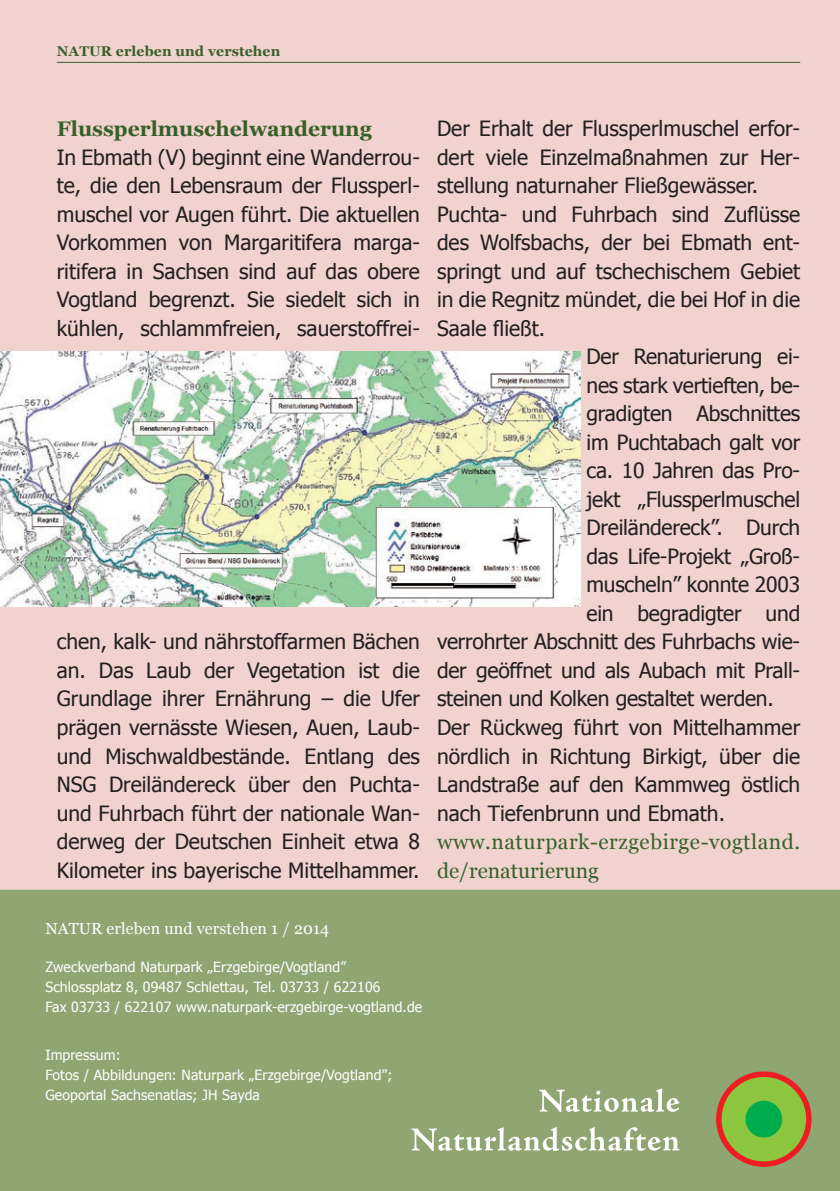
<style>
.page{position:relative;width:840px;height:1191px;background:#fff}
.page>*{position:absolute;margin:0;border:0;box-sizing:border-box;transform-origin:0 0}
.Bodytext{font:21px/28.4px "Tahoma";letter-spacing:-.01em;color:#231f20;text-align:justify}
.www{font:21px/28.4px "Georgia";letter-spacing:.025em;color:#385f2a}
.Absatz-Über{font:700 21px "Georgia";color:#385f2a}
.t1{font:16px "Georgia";letter-spacing:.01em;color:#fff}
.t2{font:14px/20px "Tahoma";letter-spacing:.01em;color:#fff}
.t3{font:700 14px "Georgia";letter-spacing:.01em;color:#385f2a}
</style>
<div class="page">
<div style="left:0;top:0;width:839px;height:1191px;background:#f0d3ce"></div>
<hr style="left:57px;top:62px;width:742px;height:1px;background:#385f2a">
<div style="left:0;top:889px;width:839px;height:302px;background:#8fa672"></div>
<svg style="left:539px;top:1088px;width:140px;height:24px;background:#aebf99"></svg>
<svg style="left:411px;top:1127px;width:268px;height:24px;background:#afbf9a"></svg>
<svg style="left:715px;top:1071px;width:96px;height:95px;background:#e13129"></svg>
<div style="left:721px;top:1077px;width:84px;height:84px;background:#8bc63e;border-radius:50%"></div>
<div style="left:745px;top:1100px;width:36px;height:37px;background:#00ab4d;border-radius:50%"></div>
<img style="left:0;top:351px;width:580px;height:256px">
<p class="t3" style="left:57px;top:42px;width:225px">NATUR erleben und verstehen</p>
<p class="Absatz-Über" style="left:57px;top:115px;width:316px">Flussperlmuschelwanderung</p>
<p class="Bodytext" style="left:57px;top:142px;width:364px">In Ebmath (V) beginnt eine Wanderrou&shy;te, die den Lebensraum der Flussperl&shy;muschel vor Augen führt. Die aktuellen Vorkommen von Margaritifera marga&shy;ritifera in Sachsen sind auf das obere Vogtland begrenzt. Sie siedelt sich in kühlen, schlammfreien, sauerstoffrei-</p>
<p class="Bodytext" style="left:57px;top:626px;width:364px">chen, kalk- und nährstoffarmen Bächen an. Das Laub der Vegetation ist die Grundlage ihrer Ernährung – die Ufer prägen vernässte Wiesen, Auen, Laub&shy;und Mischwaldbestände. Entlang des NSG Dreiländereck über den Puchta&shy;und Fuhrbach führt der nationale Wan&shy;derweg der Deutschen Einheit etwa 8<br>Kilometer ins bayerische Mittelhammer.</p>
<p class="Bodytext" style="left:437px;top:113px;width:364px">Der Erhalt der Flussperlmuschel erfor&shy;dert viele Einzelmaßnahmen zur Her&shy;stellung naturnaher Fließgewässer.</p>
<p class="Bodytext" style="left:437px;top:199px;width:364px">Puchta- und Fuhrbach sind Zuflüsse des Wolfsbachs, der bei Ebmath ent&shy;springt und auf tschechischem Gebiet in die Regnitz mündet, die bei Hof in die Saale fließt.</p>
<p class="Bodytext" style="left:586px;top:341px;width:215px">Der Renaturierung ei-</p>
<p class="Bodytext" style="left:586px;top:370px;width:215px">nes stark vertieften, be-</p>
<p class="Bodytext" style="left:586px;top:398px;width:215px">gradigten Abschnittes</p>
<p class="Bodytext" style="left:586px;top:427px;width:215px">im Puchtabach galt vor</p>
<p class="Bodytext" style="left:586px;top:455px;width:215px">ca. 10 Jahren das Pro-</p>
<p class="Bodytext" style="left:586px;top:484px;width:215px">jekt „Flussperlmuschel</p>
<p class="Bodytext" style="left:586px;top:512px;width:215px">Dreiländereck”. Durch</p>
<p class="Bodytext" style="left:586px;top:541px;width:215px">das Life-Projekt „Groß-</p>
<p class="Bodytext" style="left:586px;top:569px;width:215px">muscheln” konnte 2003</p>
<p class="Bodytext" style="left:586px;top:598px;width:215px">ein begradigter und</p>
<p class="Bodytext" style="left:437px;top:626px;width:364px">verrohrter Abschnitt des Fuhrbachs wie-</p>
<p class="Bodytext" style="left:437px;top:655px;width:364px">der geöffnet und als Aubach mit Prall-</p>
<p class="Bodytext" style="left:437px;top:683px;width:338px">steinen und Kolken gestaltet werden.</p>
<p class="Bodytext" style="left:437px;top:712px;width:364px">Der Rückweg führt von Mittelhammer nördlich in Richtung Birkigt, über die Landstraße auf den Kammweg östlich nach Tiefenbrunn und Ebmath.</p>
<p class="www" style="left:437px;top:828px;width:364px">www.naturpark-erzgebirge-vogtland. de/renaturierung</p>
<p class="t1" style="left:45px;top:919px;width:285px">NATUR erleben und verstehen 1 / 2014</p>
<p class="t2" style="left:45px;top:956px;width:378px">Zweckverband Naturpark „Erzgebirge/Vogtland”<br>Schlossplatz 8, 09487 Schlettau, Tel. 03733 / 622106<br>Fax 03733 / 622107 www.naturpark-erzgebirge-vogtland.de</p>
<p class="t2" style="left:45px;top:1044px;width:77px">Impressum:</p>
<p class="t2" style="left:45px;top:1064px;width:348px">Fotos / Abbildungen: Naturpark „Erzgebirge/Vogtland”;<br>Geoportal Sachsenatlas; JH Sayda</p>
</div>
